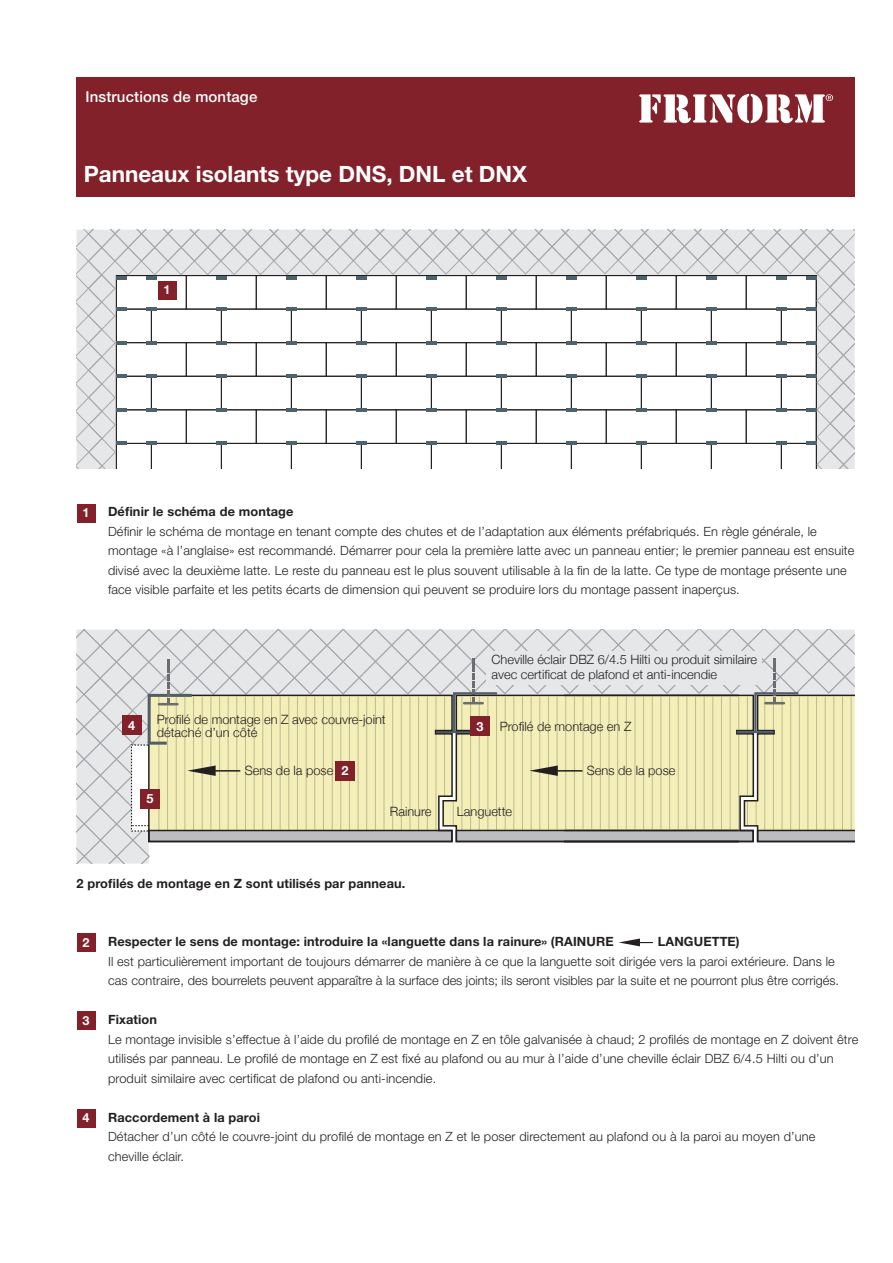
<style>
.page{position:relative;width:893px;height:1263px;background:#fff}
.page>*{position:absolute;margin:0;border:0;box-sizing:border-box;transform-origin:0 0}
.t1{font:700 22.5px "Helvetica Neue LT Pro";color:#fff}
.t2{font:500 15px "Helvetica Neue LT Pro";letter-spacing:.01em;color:#fff}
.t3{font:300 12.75px/19.5px "Helvetica Neue LT Pro";letter-spacing:.01em;color:#231f20}
.t4{font:300 12.75px/15.3px "Helvetica Neue";color:#231f20}
.t5{font:700 12.75px "Helvetica Neue LT Pro";letter-spacing:.01em;color:#231f20}
.t6{font:700 12.6px "Helvetica Neue LT Pro";color:#fff}
.t7{font:700 12.6px "Helvetica Neue";color:#fff}
</style>
<div class="page">
<div style="left:77px;top:77px;width:778px;height:119px;background:#822129"></div>
<div style="left:77px;top:503px;width:19px;height:19px;background:#822129"></div>
<div style="left:77px;top:933px;width:19px;height:19px;background:#822129"></div>
<svg style="left:619px;top:938px;width:34px;height:8px"></svg>
<div style="left:77px;top:1011px;width:19px;height:19px;background:#822129"></div>
<div style="left:77px;top:1109px;width:19px;height:19px;background:#822129"></div>
<svg style="left:77px;top:230px;width:778px;height:239px"></svg>
<hr style="left:146px;top:441px;width:10px;height:4px;background:#4f636e">
<hr style="left:216px;top:441px;width:10px;height:4px;background:#4f636e">
<hr style="left:286px;top:441px;width:10px;height:4px;background:#4f636e">
<hr style="left:356px;top:441px;width:10px;height:4px;background:#4f636e">
<hr style="left:426px;top:441px;width:10px;height:4px;background:#4f636e">
<hr style="left:496px;top:441px;width:10px;height:4px;background:#4f636e">
<hr style="left:566px;top:441px;width:10px;height:4px;background:#4f636e">
<hr style="left:636px;top:441px;width:10px;height:4px;background:#4f636e">
<hr style="left:706px;top:441px;width:10px;height:4px;background:#4f636e">
<hr style="left:776px;top:441px;width:10px;height:4px;background:#4f636e">
<hr style="left:806px;top:441px;width:10px;height:4px;background:#4f636e">
<div style="left:158px;top:281px;width:19px;height:19px;background:#822129"></div>
<svg style="left:77px;top:630px;width:778px;height:233px;background:#e1dec4"></svg>
<div style="left:141px;top:789px;width:19px;height:19px;background:#822129"></div>
<svg style="left:639px;top:94px;width:194px;height:29px"></svg>
<p class="t2" style="left:85px;top:88px;width:173px">Instructions de montage</p>
<h1 class="t1" style="left:84px;top:160px;width:445px">Panneaux isolants type DNS, DNL et DNX</h1>
<p class="t6" style="left:164px;top:282px;width:9px">1</p>
<p class="t6" style="left:83px;top:505px;width:9px">1</p>
<p class="t5" style="left:108px;top:504px;width:187px">Définir le schéma de montage</p>
<p class="t3" style="left:108px;top:521px;width:748px">Définir le schéma de montage en tenant compte des chutes et de l’adaptation aux éléments préfabriqués. En règle générale, le montage «à l’anglaise» est recommandé. Démarrer pour cela la première latte avec un panneau entier; le premier panneau est ensuite divisé avec la deuxième latte. Le reste du panneau est le plus souvent utilisable à la fin de la latte. Ce type de montage présente une face visible parfaite et les petits écarts de dimension qui peuvent se produire lors du montage passent inaperçus.</p>
<p class="t4" style="left:492px;top:651px;width:267px">Cheville éclair DBZ 6/4.5 Hilti ou produit similaire avec certificat de plafond et anti-incendie</p>
<p class="t7" style="left:128px;top:715px;width:9px">4</p>
<p class="t4" style="left:157px;top:712px;width:230px;line-height:13.5px">Profilé de montage en Z avec couvre-joint détaché d’un côté</p>
<p class="t7" style="left:341px;top:760px;width:9px">2</p>
<p class="t4" style="left:245px;top:762px;width:90px">Sens de la pose</p>
<p class="t7" style="left:146px;top:789px;width:9px">5</p>
<p class="t7" style="left:476px;top:716px;width:9px">3</p>
<p class="t4" style="left:500px;top:718px;width:133px">Profilé de montage en Z</p>
<p class="t4" style="left:587px;top:762px;width:90px">Sens de la pose</p>
<p class="t4" style="left:390px;top:803px;width:43px">Rainure</p>
<p class="t4" style="left:457px;top:803px;width:57px">Languette</p>
<p class="t5" style="left:77px;top:875px;width:330px">2 profilés de montage en Z sont utilisés par panneau.</p>
<p class="t6" style="left:83px;top:934px;width:9px">2</p>
<p class="t5" style="left:108px;top:934px;width:507px">Respecter le sens de montage: introduire la «languette dans la rainure» (RAINURE</p>
<p class="t5" style="left:658px;top:934px;width:83px">LANGUETTE)</p>
<p class="t3" style="left:108px;top:951px;width:733px">Il est particulièrement important de toujours démarrer de manière à ce que la languette soit dirigée vers la paroi extérieure. Dans le cas contraire, des bourrelets peuvent apparaître à la surface des joints; ils seront visibles par la suite et ne pourront plus être corrigés.</p>
<p class="t6" style="left:83px;top:1012px;width:9px">3</p>
<p class="t5" style="left:108px;top:1012px;width:51px">Fixation</p>
<p class="t3" style="left:108px;top:1029px;width:752px">Le montage invisible s’effectue à l’aide du profilé de montage en Z en tôle galvanisée à chaud; 2 profilés de montage en Z doivent être utilisés par panneau. Le profilé de montage en Z est fixé au plafond ou au mur à l’aide d’une cheville éclair DBZ 6/4.5 Hilti ou d’un produit similaire avec certificat de plafond ou anti-incendie.</p>
<p class="t6" style="left:83px;top:1110px;width:9px">4</p>
<p class="t5" style="left:108px;top:1109px;width:153px">Raccordement à la paroi</p>
<p class="t3" style="left:108px;top:1127px;width:709px">Détacher d’un côté le couvre-joint du profilé de montage en Z et le poser directement au plafond ou à la paroi au moyen d’une cheville éclair.</p>
</div>
